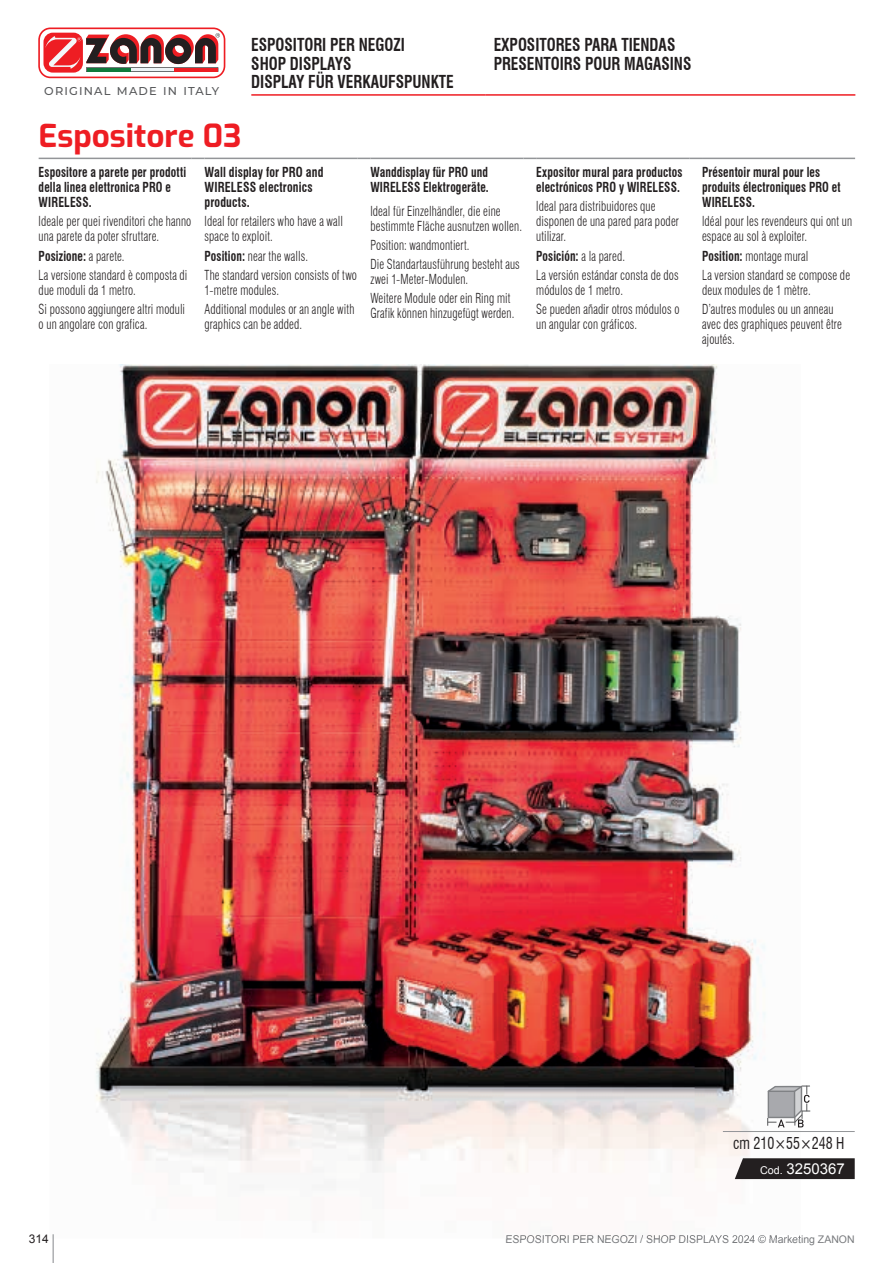
<style>
.page{position:relative;width:893px;height:1263px;background:#fff}
.page>*{position:absolute;margin:0;border:0;box-sizing:border-box;transform-origin:0 0}
.t1{font:700 31.5px "Exo";color:#ee1d23}
.t2{font:700 condensed 17.4px/18px "Swiss 721 BT";color:#231f20;scale:.88 1}
.t3{font:condensed 16.05px "Swiss 721 BT";color:#231f20;scale:.88 1}
.t4{font:15px "Arial";color:#fff}
.t5{font:300 condensed 13.5px/19.2px "Swiss 721 BT";letter-spacing:.015em;color:#231f20;scale:.85 1}
.t6{font:700 condensed 13.5px/15px "Swiss 721 BT";letter-spacing:.01em;color:#231f20;scale:.85 1}
.t7{font:700 condensed 13.5px/15px "Swiss 721 BT";letter-spacing:.01em;color:#231f20;scale:.88 1}
.t8{font:12px "Arial";color:#231f20}
.t9{font:500 11.4px "Montserrat";letter-spacing:.105em;color:#57585a}
.t10{font:10.5px "Arial";color:#787a7d}
.s1{font-weight:700}
.s2{font-size:10.8px}
</style>
<div class="page">
<hr style="left:251px;top:94px;width:234px;height:2px;background:#ee1d23">
<hr style="left:485px;top:94px;width:370px;height:2px;background:#ee1d23">
<img style="left:52px;top:365px;width:641px;height:873px">
<img style="left:693px;top:365px;width:108px;height:815px">
<img style="left:506px;top:1235px;width:295px;height:3px">
<hr style="left:39px;top:158px;width:153px;height:1px;background:#939598">
<svg style="left:192px;top:158px;width:12px;height:1px"></svg>
<hr style="left:204px;top:158px;width:154px;height:1px;background:#939598">
<svg style="left:358px;top:158px;width:12px;height:1px"></svg>
<hr style="left:370px;top:158px;width:153px;height:1px;background:#939598">
<svg style="left:523px;top:158px;width:13px;height:1px"></svg>
<hr style="left:536px;top:158px;width:153px;height:1px;background:#939598">
<svg style="left:689px;top:158px;width:13px;height:1px"></svg>
<hr style="left:702px;top:158px;width:153px;height:1px;background:#939598">
<svg style="left:735px;top:1158px;width:120px;height:21px;background:#2d292a"></svg>
<hr style="left:723px;top:1131px;width:132px;height:1px;background:#939598">
<svg style="left:766px;top:1085px;width:44px;height:42px"></svg>
<svg style="left:38px;top:28px;width:187px;height:50px"></svg>
<div style="left:86px;top:67px;width:132px;height:5px;background:#edf3f6"></div>
<hr style="left:87px;top:68px;width:43px;height:3px;background:#0f793c">
<hr style="left:174px;top:68px;width:44px;height:3px;background:#ee1d23">
<svg style="left:53px;top:1234px;width:1px;height:29px"></svg>
<p class="t9" style="left:44px;top:83px;width:177px">ORIGINAL MADE IN ITALY</p>
<p class="t2" style="left:251px;top:36px;width:231px">ESPOSITORI PER NEGOZI<br>SHOP DISPLAYS<br>DISPLAY FÜR VERKAUFSPUNKTE</p>
<p class="t2" style="left:494px;top:36px;width:226px">EXPOSITORES PARA TIENDAS<br>PRESENTOIRS POUR MAGASINS</p>
<h1 class="t1" style="left:39px;top:111px;width:204px">Espositore 03</h1>
<p class="t6" style="left:39px;top:165px;width:175px">Espositore a parete per prodotti della linea elettronica PRO e<br>WIRELESS.</p>
<p class="t5" style="left:39px;top:214px;width:181px;line-height:15px">Ideale per quei rivenditori che hanno una parete da poter sfruttare.</p>
<p class="t5" style="left:39px;top:246px;width:176px"><span class="s1">Posizione:</span> a parete.<br>La versione standard è composta di</p>
<p class="t5" style="left:39px;top:280px;width:174px">due moduli da 1 metro.<br>Si possono aggiungere altri moduli</p>
<p class="t5" style="left:39px;top:315px;width:130px">o un angolare con grafica.</p>
<p class="t7" style="left:204px;top:165px;width:137px">Wall display for PRO and<br>WIRELESS electronics products.</p>
<p class="t5" style="left:204px;top:214px;width:165px;line-height:15px">Ideal for retailers who have a wall space to exploit.</p>
<p class="t5" style="left:204px;top:246px;width:181px"><span class="s1">Position:</span> near the walls.<br>The standard version consists of two</p>
<p class="t5" style="left:204px;top:280px;width:178px">1-metre modules.<br>Additional modules or an angle with</p>
<p class="t5" style="left:204px;top:315px;width:116px">graphics can be added.</p>
<p class="t6" style="left:370px;top:165px;width:141px">Wanddisplay für PRO und<br>WIRELESS Elektrogeräte.</p>
<p class="t5" style="left:370px;top:203px;width:180px;line-height:15px">Ideal für Einzelhändler, die eine bestimmte Fläche ausnutzen wollen.</p>
<p class="t5" style="left:370px;top:235px;width:177px">Position: wandmontiert.<br>Die Standartausführung besteht aus</p>
<p class="t5" style="left:370px;top:270px;width:166px">zwei 1-Meter-Modulen.<br>Weitere Module oder ein Ring mit</p>
<p class="t5" style="left:370px;top:304px;width:171px">Grafik können hinzugefügt werden.</p>
<p class="t6" style="left:536px;top:165px;width:174px">Expositor mural para productos electrónicos PRO y WIRELESS.</p>
<p class="t5" style="left:536px;top:199px;width:170px;line-height:15px">Ideal para distribuidores que disponen de una pared para poder utilizar.</p>
<p class="t5" style="left:536px;top:246px;width:169px"><span class="s1">Posición:</span> a la pared.<br>La versión estándar consta de dos</p>
<p class="t5" style="left:536px;top:280px;width:170px">módulos de 1 metro.<br>Se pueden añadir otros módulos o</p>
<p class="t5" style="left:536px;top:315px;width:120px">un angular con gráficos.</p>
<p class="t6" style="left:702px;top:165px;width:165px">Présentoir mural pour les produits électroniques PRO et<br>WIRELESS.</p>
<p class="t5" style="left:702px;top:214px;width:178px;line-height:15px">Idéal pour les revendeurs qui ont un espace au sol à exploiter.</p>
<p class="t5" style="left:702px;top:246px;width:176px"><span class="s1">Position:</span> montage mural<br>La version standard se compose de</p>
<p class="t5" style="left:702px;top:280px;width:156px">deux modules de 1 mètre.<br>D’autres modules ou un anneau</p>
<p class="t5" style="left:702px;top:317px;width:166px;line-height:15px">avec des graphiques peuvent être ajoutés.</p>
<p class="t3" style="left:733px;top:1133px;width:128px">cm 210×55×248 H</p>
<p class="t4" style="left:760px;top:1159px;width:86px"><span class="s2">Cod.</span> 3250367</p>
<p class="t8" style="left:29px;top:1231px;width:22px">314</p>
<p class="t10" style="left:506px;top:1232px;width:351px">ESPOSITORI PER NEGOZI / SHOP DISPLAYS 2024 © Marketing ZANON</p>
</div>
